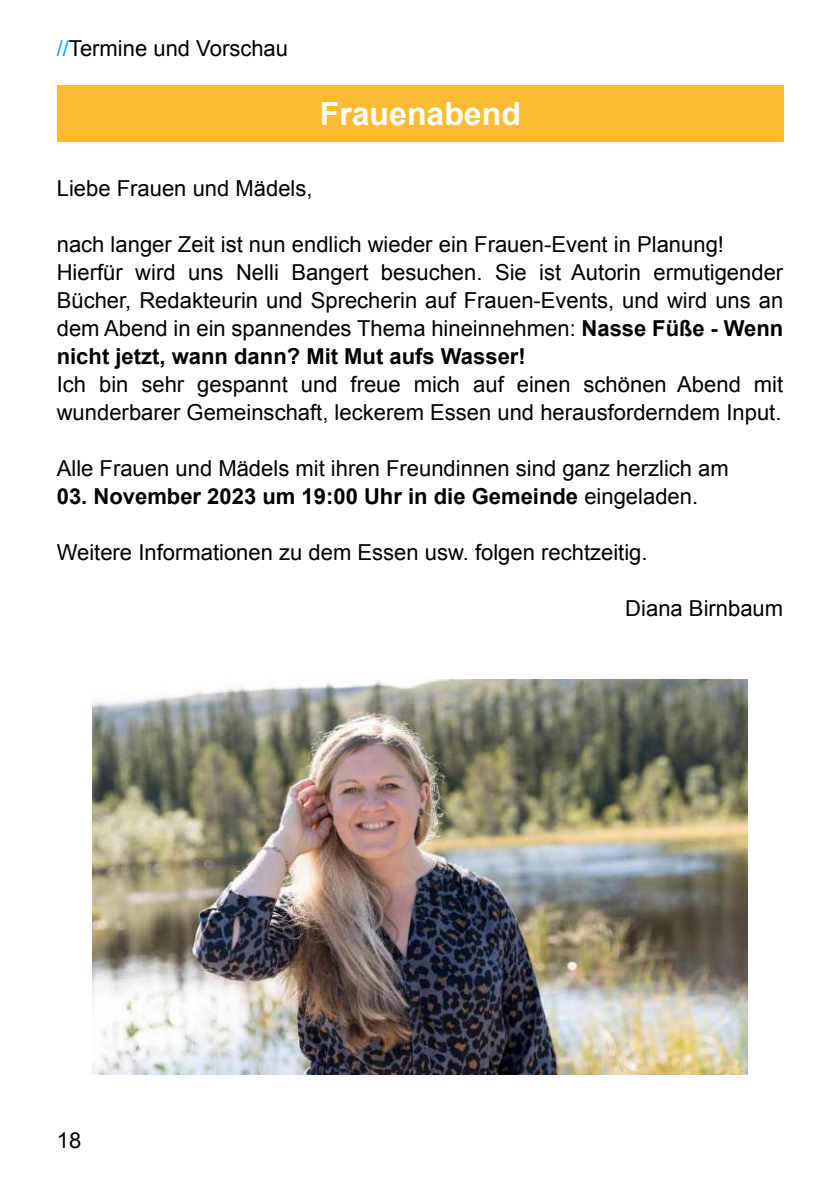
<style>
.page{position:relative;width:840px;height:1191px;background:#fff}
.page>*{position:absolute;margin:0;border:0;box-sizing:border-box;transform-origin:0 0}
.t1{font:700 32px "Arial";color:#fff}
.t2{font:22px/28px "Arial";color:#000}
.t3{font:700 22px "Arial";color:#000}
.s1{color:#00a9c8}
.s2{font-weight:700}
.s3{font-weight:400}
</style>
<div class="page">
<div style="left:57px;top:85px;width:725px;height:56px;background:#fcbb35"></div>
<img style="left:93px;top:679px;width:653px;height:395px">
<p class="t2" style="left:57px;top:36px;width:233px"><span class="s1">//</span>Termine und Vorschau</p>
<h1 class="t1" style="left:319px;top:101px;width:202px">Frauenabend</h1>
<p class="t2" style="left:57px;top:176px;width:257px">Liebe Frauen und Mädels,</p>
<p class="t2" style="left:57px;top:232px;width:727px">nach langer Zeit ist nun endlich wieder ein Frauen-Event in Planung!<br>Hierfür wird uns Nelli Bangert besuchen. Sie ist Autorin ermutigender Bücher, Redakteurin und Sprecherin auf Frauen-Events, und wird uns an dem Abend in ein spannendes Thema hineinnehmen: <span class="s2">Nasse Füße - Wenn nicht jetzt, wann dann? Mit Mut aufs Wasser!</span></p>
<p class="t2" style="left:57px;top:372px;width:727px">Ich bin sehr gespannt und freue mich auf einen schönen Abend mit wunderbarer Gemeinschaft, leckerem Essen und herausforderndem Input.</p>
<p class="t2" style="left:57px;top:456px;width:673px">Alle Frauen und Mädels mit ihren Freundinnen sind ganz herzlich am</p>
<p class="t3" style="left:57px;top:488px;width:642px">03. November 2023 um 19:00 Uhr in die Gemeinde <span class="s3">eingeladen.</span></p>
<p class="t2" style="left:57px;top:540px;width:592px">Weitere Informationen zu dem Essen usw. folgen rechtzeitig.</p>
<p class="t2" style="left:625px;top:596px;width:159px">Diana Birnbaum</p>
<p class="t2" style="left:57px;top:1128px;width:26px">18</p>
</div>
